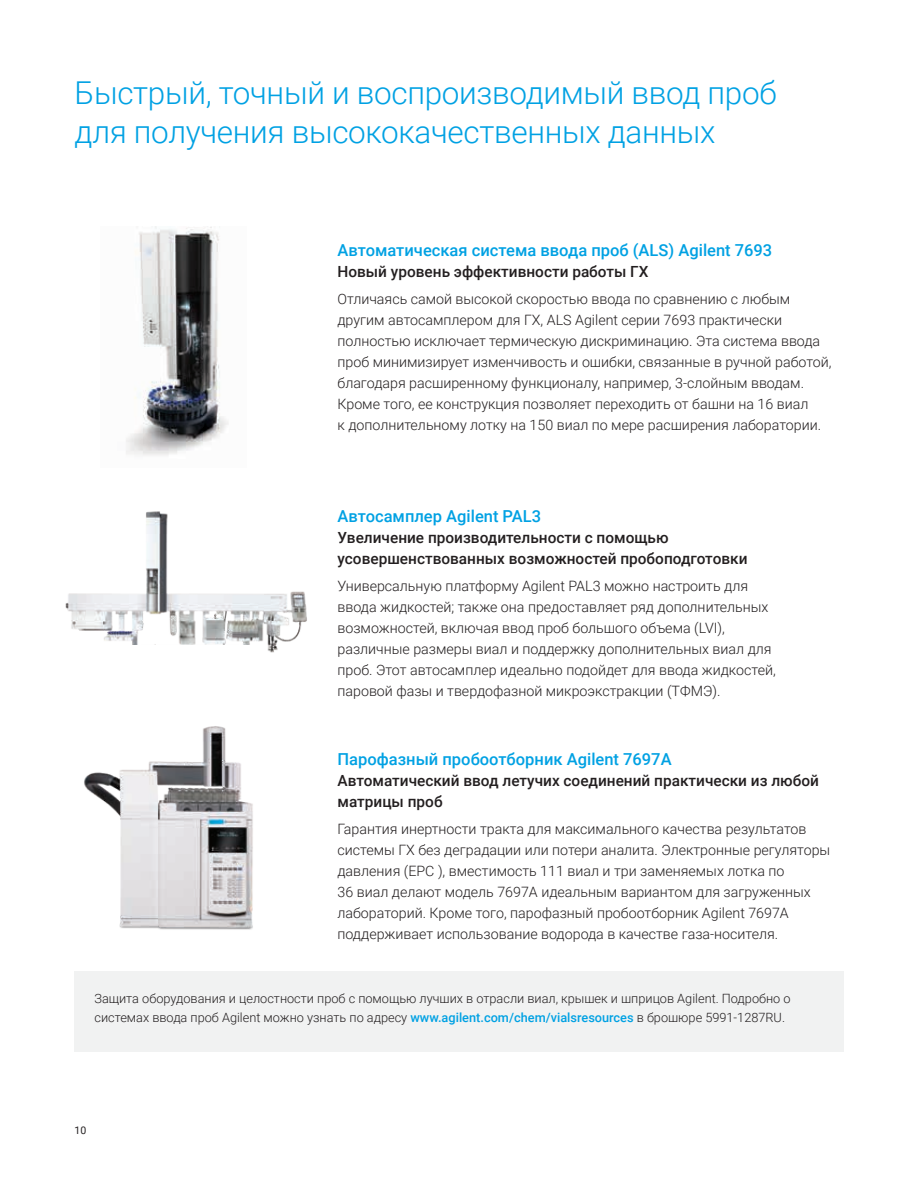
<style>
.page{position:relative;width:918px;height:1188px;background:#fff}
.page>*{position:absolute;margin:0;border:0;box-sizing:border-box;transform-origin:0 0}
.t1{font:300 31.5px/39px "Roboto";letter-spacing:-.01em;color:#00a1e3}
.t2{font:500 16.5px "Roboto";color:#00a1e3}
.t3{font:500 15.3px/21px "Roboto";color:#231f20}
.t4{font:300 14.25px/21px "Roboto";color:#231f20}
.t5{font:300 12.75px/18.8px "Roboto";color:#231f20}
.t6{font:10.5px "Roboto";color:#231f20}
.s1{font-weight:500;color:#00a1e3}
</style>
<div class="page">
<img style="left:84px;top:726px;width:169px;height:204px">
<img style="left:126px;top:226px;width:103px;height:230px">
<div style="left:75px;top:971px;width:769px;height:80px;background:#f1f2f2"></div>
<img style="left:65px;top:511px;width:199px;height:133px">
<img style="left:264px;top:591px;width:43px;height:62px">
<h1 class="t1" style="left:75px;top:73px;width:704px">Быстрый, точный и воспроизводимый ввод проб для получения высококачественных данных</h1>
<p class="t2" style="left:338px;top:238px;width:436px">Автоматическая система ввода проб (ALS) Agilent 7693</p>
<p class="t3" style="left:338px;top:260px;width:313px">Новый уровень эффективности работы ГХ</p>
<p class="t4" style="left:338px;top:288px;width:496px">Отличаясь самой высокой скоростью ввода по сравнению с любым другим автосамплером для ГХ, ALS Agilent серии 7693 практически полностью исключает термическую дискриминацию. Эта система ввода проб минимизирует изменчивость и ошибки, связанные в ручной работой, благодаря расширенному функционалу, например, 3-слойным вводам.<br>Кроме того, ее конструкция позволяет переходить от башни на 16 виал<br>к дополнительному лотку на 150 виал по мере расширения лаборатории.</p>
<p class="t2" style="left:337px;top:505px;width:205px">Автосамплер Agilent PAL3</p>
<p class="t3" style="left:337px;top:527px;width:412px">Увеличение производительности с помощью усовершенствованных возможностей пробоподготовки</p>
<p class="t4" style="left:337px;top:575px;width:440px">Универсальную платформу Agilent PAL3 можно настроить для ввода жидкостей; также она предоставляет ряд дополнительных возможностей, включая ввод проб большого объема (LVI), различные размеры виал и поддержку дополнительных виал для проб. Этот автосамплер идеально подойдет для ввода жидкостей, паровой фазы и твердофазной микроэкстракции (ТФМЭ).</p>
<p class="t2" style="left:337px;top:748px;width:336px">Парофазный пробоотборник Agilent 7697A</p>
<p class="t3" style="left:337px;top:770px;width:483px">Автоматический ввод летучих соединений практически из любой матрицы проб</p>
<p class="t4" style="left:337px;top:818px;width:494px">Гарантия инертности тракта для максимального качества результатов системы ГХ без деградации или потери аналита. Электронные регуляторы давления (EPC ), вместимость 111 виал и три заменяемых лотка по<br>36 виал делают модель 7697A идеальным вариантом для загруженных лабораторий. Кроме того, парофазный пробоотборник Agilent 7697A поддерживает использование водорода в качестве газа-носителя.</p>
<p class="t5" style="left:94px;top:989px;width:698px">Защита оборудования и целостности проб с помощью лучших в отрасли виал, крышек и шприцов Agilent. Подробно о системах ввода проб Agilent можно узнать по адресу <span class="s1">www.agilent.com/chem/vialsresources</span> в брошюре 5991-1287RU.</p>
<p class="t6" style="left:75px;top:1123px;width:13px">10</p>
</div>
